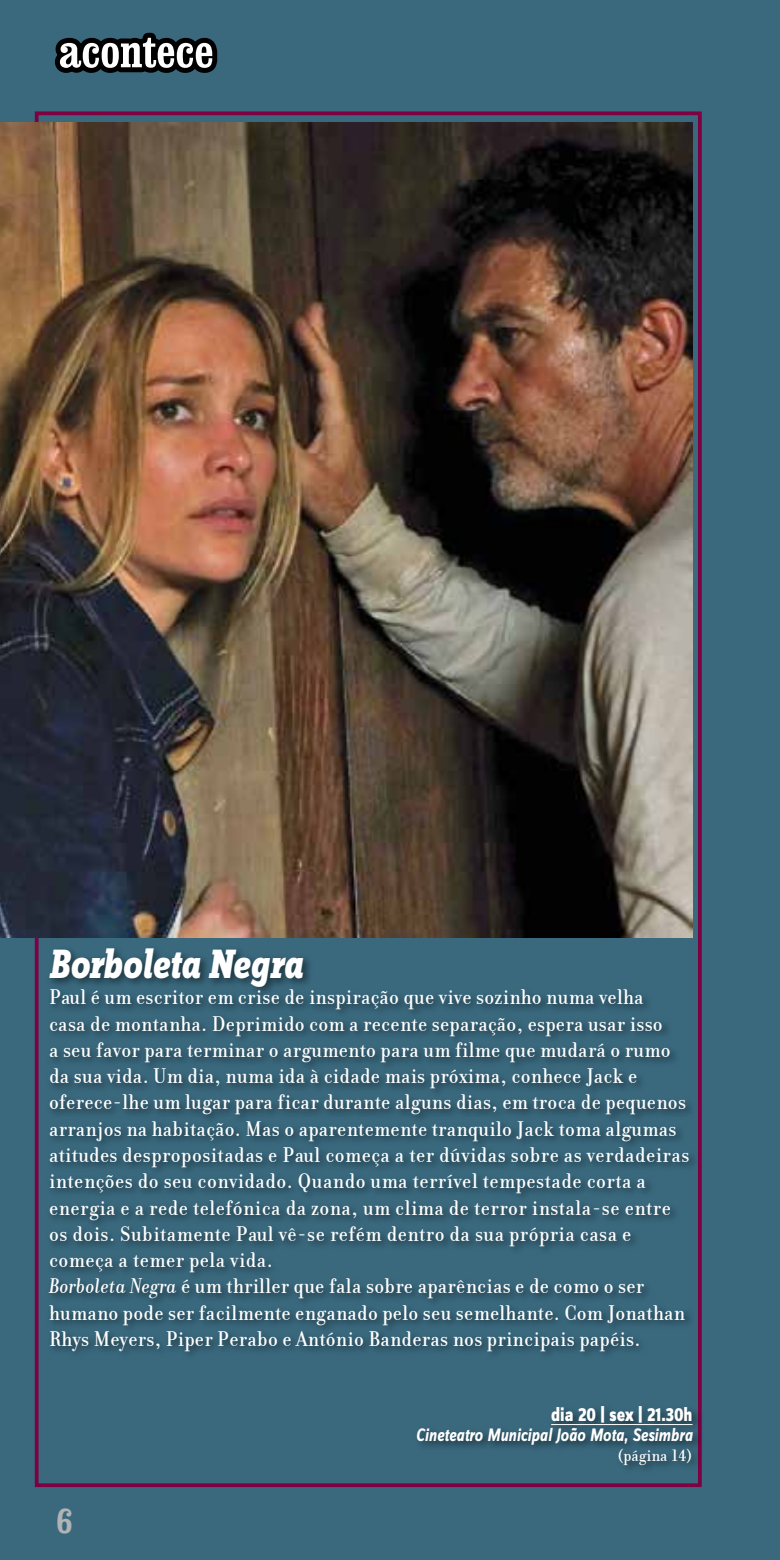
<style>
.page{position:relative;width:780px;height:1560px;background:#fff}
.page>*{position:absolute;margin:0;border:0;box-sizing:border-box;transform-origin:0 0}
.t1{font:italic 800 42.5px "Zine Slab Dis";letter-spacing:-.01em;color:#fff;scale:.85 1}
.t2{font:700 condensed 35px "Clarendon";color:#b1b3b4}
.t3{font:500 22.5px/26.2px "Donatora";letter-spacing:.01em;color:#fff}
.t4{font:800 20px "Zine Sans Dis";color:#fff;scale:.85 1}
.t5{font:italic 700 18.75px "Zine Sans Dis";color:#fff;scale:.85 1}
.t6{font:500 17.5px "Donatora";color:#fff}
.s1{font-style:italic}
</style>
<div class="page">
<div style="left:0;top:0;width:780px;height:1559px;background:#3a697e"></div>
<svg style="left:54px;top:32px;width:164px;height:41px"></svg>
<div style="left:45px;top:944px;width:658px;height:531px;background:#000;opacity:.54"></div>
<hr style="left:551px;top:1423px;width:141px;height:1px;background:#fff">
<img style="left:0;top:122px;width:692px;height:815px">
<h1 class="t1" style="left:49px;top:941px;width:300px">Borboleta Negra</h1>
<p class="t3" style="left:49px;top:984px;width:641px">Paul é um escritor em crise de inspiração que vive sozinho numa velha<br>casa de montanha. Deprimido com a recente separação, espera usar isso<br>a seu favor para terminar o argumento para um filme que mudará o rumo da sua vida. Um dia, numa ida à cidade mais próxima, conhece Jack e oferece-lhe um lugar para ficar durante alguns dias, em troca de pequenos arranjos na habitação. Mas o aparentemente tranquilo Jack toma algumas atitudes despropositadas e Paul começa a ter dúvidas sobre as verdadeiras intenções do seu convidado. Quando uma terrível tempestade corta a energia e a rede telefónica da zona, um clima de terror instala-se entre os dois. Subitamente Paul vê-se refém dentro da sua própria casa e começa a temer pela vida.<br><span class="s1">Borboleta Negra</span> é um thriller que fala sobre aparências e de como o ser humano pode ser facilmente enganado pelo seu semelhante. Com Jonathan Rhys Meyers, Piper Perabo e António Banderas nos principais papéis.</p>
<h2 class="t2" style="left:57px;top:1499px;width:17px">6</h2>
<p class="t4" style="left:551px;top:1403px;width:168px">dia 20 | sex | 21.30h</p>
<p class="t5" style="left:416px;top:1424px;width:327px">Cineteatro Municipal João Mota, Sesimbra</p>
<p class="t6" style="left:617px;top:1445px;width:77px">(página 14)</p>
</div>
